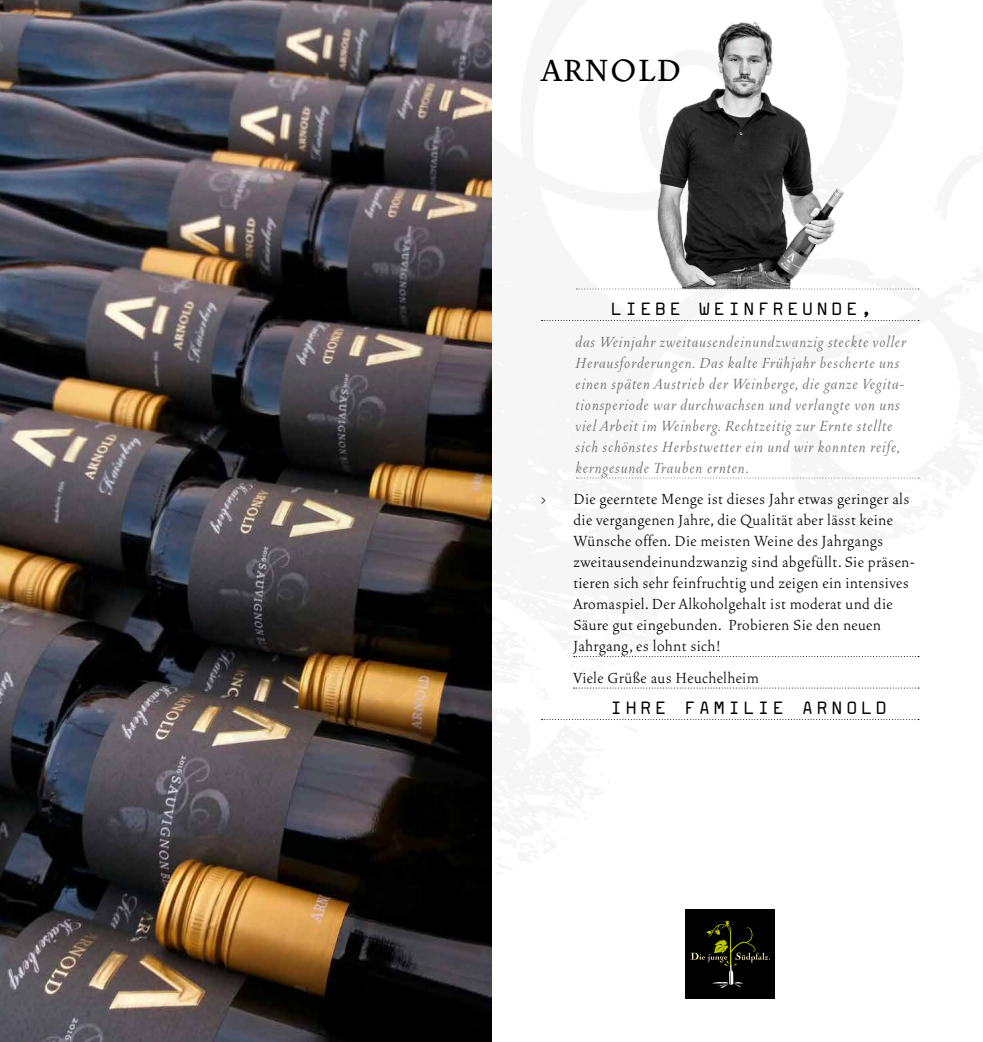
<style>
.page{position:relative;width:983px;height:1042px;background:#fff}
.page>*{position:absolute;margin:0;border:0;box-sizing:border-box;transform-origin:0 0}
.t1{font:38.5px "Vendetta Medium Petite Caps";letter-spacing:.025em;color:#000}
._01_zwischenüberschr{font:21px "Magda Clean Mono";letter-spacing:.15em;color:#000}
._01_grundschrift{font:300 18.38px/21px "Vendetta";letter-spacing:.02em;color:#000}
._01_einleitung{font:italic 300 18.38px/21px "Vendetta";letter-spacing:.05em;color:#6e6e6e}
</style>
<div class="page">
<img style="left:0;top:883px;width:491px;height:159px">
<img style="left:0;top:0;width:920px;height:883px">
<svg style="left:488px;top:0;width:6px;height:3px"></svg>
<svg style="left:541px;top:320px;width:377px;height:1px"></svg>
<svg style="left:576px;top:477px;width:342px;height:1px"></svg>
<svg style="left:573px;top:656px;width:345px;height:1px"></svg>
<svg style="left:573px;top:687px;width:345px;height:1px"></svg>
<svg style="left:541px;top:719px;width:377px;height:1px"></svg>
<div style="left:685px;top:909px;width:89px;height:89px;background:#000"></div>
<svg style="left:690px;top:920px;width:78px;height:68px"></svg>
<img style="left:556px;top:0;width:362px;height:289px">
<p class="t1" style="left:541px;top:51px;width:141px">ARNOLD</p>
<p class="_01_zwischenüberschr" style="left:610px;top:298px;width:263px">LIEBE WEINFREUNDE,</p>
<p class="_01_einleitung" style="left:575px;top:331px;width:332px">das Weinjahr zweitausendeinundzwanzig steckte voller Herausforderungen. Das kalte Frühjahr bescherte uns einen späten Austrieb der Weinberge, die ganze Vegita&shy;tionsperiode war durchwachsen und verlangte von uns viel Arbeit im Weinberg. Rechtzeitig zur Ernte stellte sich schönstes Herbstwetter ein und wir konnten reife, kerngesunde Trauben ernten.</p>
<p class="_01_grundschrift" style="left:573px;top:489px;width:343px;text-indent:-32px">&gt; Die geerntete Menge ist dieses Jahr etwas geringer als die vergangenen Jahre, die Qualität aber lässt keine Wünsche offen. Die meisten Weine des Jahrgangs zweitausendeinundzwanzig sind abgefüllt. Sie präsen&shy;tieren sich sehr feinfruchtig und zeigen ein intensives Aromaspiel. Der Alkoholgehalt ist moderat und die Säure gut eingebunden. Probieren Sie den neuen Jahrgang,es lohnt sich!</p>
<p class="_01_grundschrift" style="left:573px;top:667px;width:187px">Viele Grüße aus Heuchelheim</p>
<p class="_01_zwischenüberschr" style="left:610px;top:697px;width:278px">IHRE FAMILIE ARNOLD</p>
</div>
